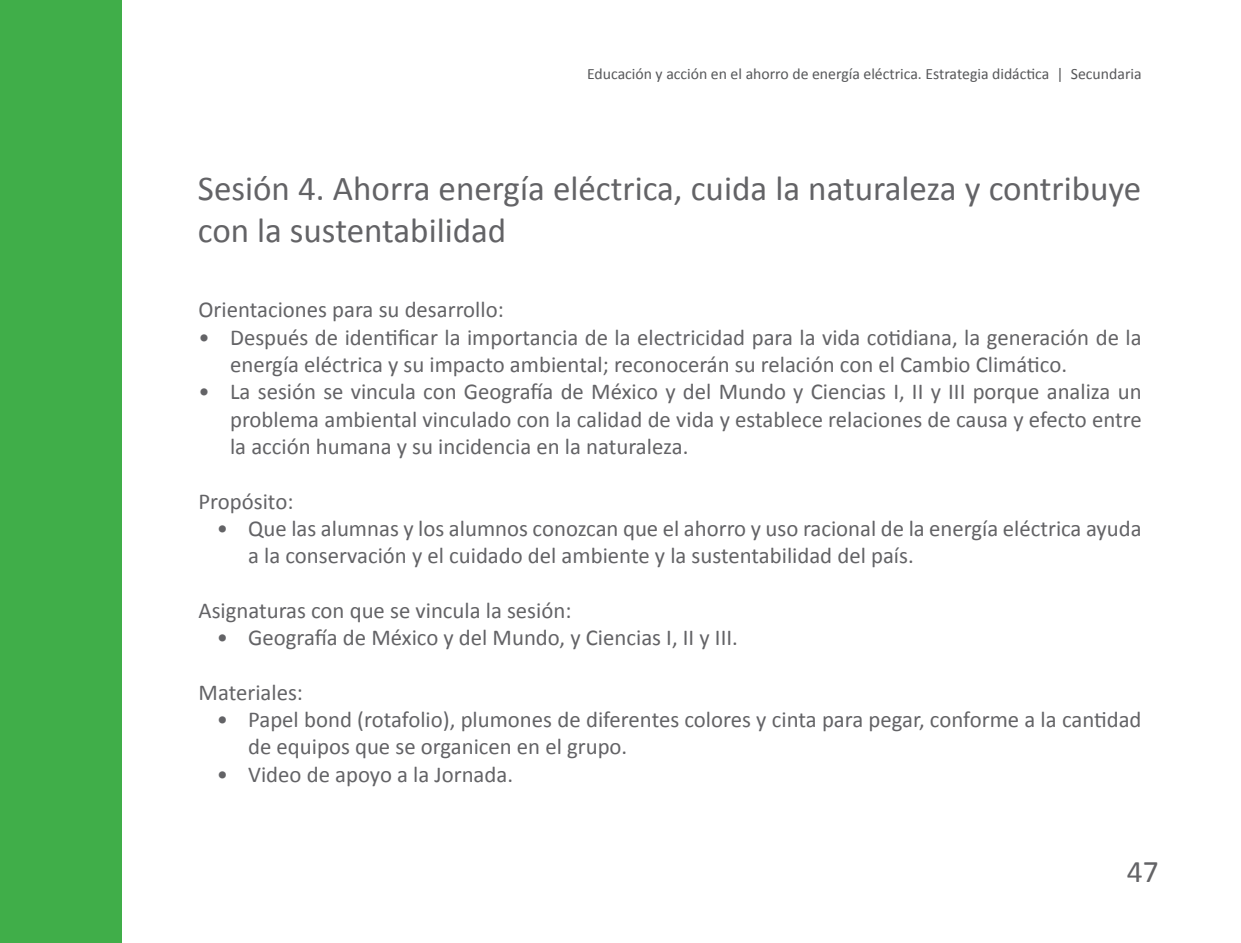
<style>
.page{position:relative;width:1241px;height:943px;background:#fff}
.page>*{position:absolute;margin:0;border:0;box-sizing:border-box;transform-origin:0 0}
.Título_3{font:35px/42px "Calibri";color:#636366}
.t1{font:31.5px "Calibri";color:#636366}
.Título_3-2{font:22.75px/27.3px "Calibri";color:#636366}
.t2{font:15.75px "Calibri";color:#57585a}
</style>
<div class="page">
<div style="left:0;top:0;width:122px;height:943px;background:#40ae49"></div>
<p class="t2" style="left:587px;top:64px;width:556px">Educación y acción en el ahorro de energía eléctrica. Estrategia didáctica | Secundaria</p>
<p class="Título_3" style="left:198px;top:167px;width:944px">Sesión 4. Ahorra energía eléctrica, cuida la naturaleza y contribuye con la sustentabilidad</p>
<p class="Título_3-2" style="left:198px;top:296px;width:307px">Orientaciones para su desarrollo:</p>
<p class="Título_3-2" style="left:230px;top:323px;width:912px;text-indent:-32px">• Después de identificar la importancia de la electricidad para la vida cotidiana, la generación de la energía eléctrica y su impacto ambiental; reconocerán su relación con el Cambio Climático.</p>
<p class="Título_3-2" style="left:230px;top:378px;width:913px;text-align:justify;text-indent:-32px">• La sesión se vincula con Geografía de México y del Mundo y Ciencias I, II y III porque analiza un problema ambiental vinculado con la calidad de vida y establece relaciones de causa y efecto entre la acción humana y su incidencia en la naturaleza.</p>
<p class="Título_3-2" style="left:198px;top:487px;width:96px">Propósito:</p>
<p class="Título_3-2" style="left:248px;top:514px;width:894px;text-indent:-32px">• Que las alumnas y los alumnos conozcan que el ahorro y uso racional de la energía eléctrica ayuda a la conservación y el cuidado del ambiente y la sustentabilidad del país.</p>
<p class="Título_3-2" style="left:198px;top:596px;width:374px">Asignaturas con que se vincula la sesión:</p>
<p class="Título_3-2" style="left:217px;top:624px;width:522px">• Geografía de México y del Mundo, y Ciencias I, II y III.</p>
<p class="Título_3-2" style="left:198px;top:678px;width:106px">Materiales:</p>
<p class="Título_3-2" style="left:248px;top:706px;width:894px;text-indent:-32px">• Papel bond (rotafolio), plumones de diferentes colores y cinta para pegar, conforme a la cantidad de equipos que se organicen en el grupo.</p>
<p class="Título_3-2" style="left:217px;top:760px;width:298px">• Video de apoyo a la Jornada.</p>
<h2 class="t1" style="left:1126px;top:852px;width:33px">47</h2>
</div>
